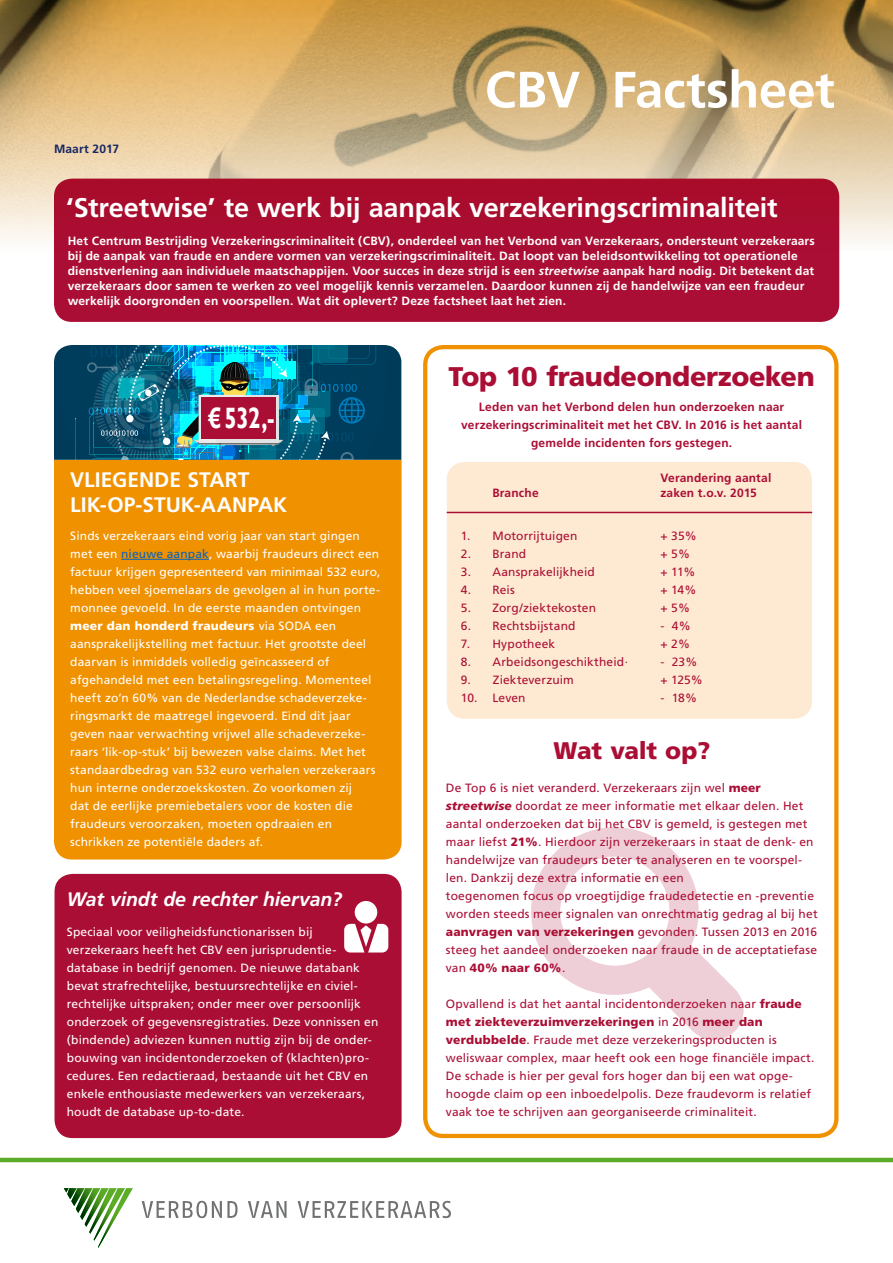
<style>
.page{position:relative;width:893px;height:1263px;background:#fff}
.page>*{position:absolute;margin:0;border:0;box-sizing:border-box;transform-origin:0 0}
.t1{font:700 51px "Frutiger";letter-spacing:-.01em;color:#fff}
.t2{font:700 29.4px "Gill Sans";color:#fff;scale:.76 1}
.t3{font:700 27px "Frutiger";letter-spacing:-.005em;color:#fff}
.t4{font:900 27px "Frutiger";letter-spacing:-.01em;color:#ab0e35}
.t5{font:900 24px "Frutiger";letter-spacing:-.01em;color:#ab0e35}
.t6{font:700 21px/25.5px "Frutiger";letter-spacing:.005em;color:#fff}
.t7{font:italic 700 19.5px "Frutiger";letter-spacing:-.005em;color:#fff}
.t8{font:12px/18px "Frutiger";letter-spacing:.01em;color:#fff}
.t9{font:12px/18px "Frutiger";letter-spacing:.01em;color:#ab0e35}
.t10{font:700 12px/15px "Frutiger";letter-spacing:.015em;color:#fff}
.t11{font:700 12px/18px "Frutiger";letter-spacing:.015em;color:#ab0e35;text-align:center}
.t12{font:700 12px "Frutiger";letter-spacing:.01em;color:#162763}
.s1{font-style:italic}
.s2{color:#0563c1}
.s3{font-weight:900}
.s4{font-weight:900;font-style:italic}
</style>
<div class="page">
<div style="left:54px;top:179px;width:785px;height:143px;background:#ab0e35;border-radius:18px"></div>
<div style="left:54px;top:346px;width:348px;height:513px;background:#f09100;border-radius:18px"></div>
<div style="left:55px;top:874px;width:347px;height:264px;background:#ab0e35;border-radius:18px"></div>
<hr style="left:121px;top:559px;width:88px;height:1px;background:#0563c1">
<hr style="left:0;top:1158px;width:893px;height:4px;background:#5bac26">
<svg style="left:0;top:0;width:893px;height:252px"></svg>
<svg style="left:64px;top:1188px;width:69px;height:60px"></svg>
<svg style="left:142px;top:1201px;width:96px;height:17px"></svg>
<svg style="left:248px;top:1201px;width:39px;height:17px"></svg>
<svg style="left:298px;top:1201px;width:153px;height:17px"></svg>
<svg style="left:531px;top:827px;width:213px;height:213px"></svg>
<svg style="left:54px;top:345px;width:348px;height:115px;background:#116987"></svg>
<div style="left:423px;top:345px;width:415px;height:793px;border:4px solid #f09100;border-radius:18px"></div>
<div style="left:447px;top:462px;width:365px;height:257px;background:#feead2;border-radius:18px"></div>
<hr style="left:447px;top:512px;width:365px;height:1px;background:#ab0e35">
<div style="left:201px;top:397px;width:75px;height:42px;background:#ab0e35"></div>
<div style="left:355px;top:901px;width:22px;height:22px;background:#fff;border-radius:50%"></div>
<svg style="left:344px;top:924px;width:44px;height:28px"></svg>
<p class="t12" style="left:54px;top:141px;width:67px">Maart 2017</p>
<h1 class="t1" style="left:485px;top:60px;width:352px">CBV Factsheet</h1>
<h3 class="t3" style="left:66px;top:191px;width:713px">‘Streetwise’ te werk bij aanpak verzekeringscriminaliteit</h3>
<p class="t10" style="left:68px;top:234px;width:749px">Het Centrum Bestrijding Verzekeringscriminaliteit (CBV), onderdeel van het Verbond van Verzekeraars, ondersteunt verzekeraars bij de aanpak van fraude en andere vormen van verzekeringscriminaliteit. Dat loopt van beleidsontwikkeling tot operationele dienstverlening aan individuele maatschappijen. Voor succes in deze strijd is een <span class="s1">streetwise</span> aanpak hard nodig. Dit betekent dat verzekeraars door samen te werken zo veel mogelijk kennis verzamelen. Daardoor kunnen zij de handelwijze van een fraudeur werkelijk doorgronden en voorspellen. Wat dit oplevert? Deze factsheet laat het zien.</p>
<h2 class="t2" style="left:208px;top:400px;width:89px">€ 532,-</h2>
<h3 class="t6" style="left:70px;top:467px;width:218px">VLIEGENDE START<br>LIK-OP-STUK-AANPAK</h3>
<p class="t8" style="left:70px;top:527px;width:312px">Sinds verzekeraars eind vorig jaar van start gingen met een <span class="s2">nieuwe aanpak</span>, waarbij fraudeurs direct een factuur krijgen gepresenteerd van minimaal 532 euro, hebben veel sjoemelaars de gevolgen al in hun porte&shy;monnee gevoeld. In de eerste maanden ontvingen <span class="s3">meer dan honderd fraudeurs</span> via SODA een aansprakelijkstelling met factuur. Het grootste deel daarvan is inmiddels volledig geïncasseerd of afgehandeld met een betalingsregeling. Momenteel heeft zo’n 60% van de Nederlandse schadeverzeke&shy;ringsmarkt de maatregel ingevoerd. Eind dit jaar geven naar verwachting vrijwel alle schadeverzeke&shy;raars ‘lik-op-stuk’ bij bewezen valse claims. Met het standaardbedrag van 532 euro verhalen verzekeraars hun interne onderzoekskosten. Zo voorkomen zij<br>dat de eerlijke premiebetalers voor de kosten die fraudeurs veroorzaken, moeten opdraaien en schrikken ze potentiële daders af.</p>
<h3 class="t7" style="left:67px;top:888px;width:277px">Wat vindt de rechter hiervan?</h3>
<p class="t8" style="left:67px;top:923px;width:313px">Speciaal voor veiligheidsfunctionarissen bij verzekeraars heeft het CBV een jurisprudentie&shy;database in bedrijf genomen. De nieuwe databank bevat strafrechtelijke, bestuursrechtelijke en civiel&shy;rechtelijke uitspraken; onder meer over persoonlijk onderzoek of gegevensregistraties. Deze vonnissen en (bindende) adviezen kunnen nuttig zijn bij de onder&shy;bouwing van incidentonderzoeken of (klachten)pro&shy;cedures. Een redactieraad, bestaande uit het CBV en enkele enthousiaste medewerkers van verzekeraars, houdt de database up-to-date.</p>
<h3 class="t4" style="left:448px;top:360px;width:368px">Top 10 fraudeonderzoeken</h3>
<p class="t11" style="left:461px;top:398px;width:342px">Leden van het Verbond delen hun onderzoeken naar verzekeringscriminaliteit met het CBV. In 2016 is het aantal gemelde incidenten fors gestegen.</p>
<p class="t11" style="left:660px;top:468px;width:112px">Verandering aantal</p>
<p class="t11" style="left:492px;top:483px;width:48px">Branche</p>
<p class="t11" style="left:660px;top:483px;width:98px">zaken t.o.v. 2015</p>
<p class="t9" style="left:461px;top:527px;width:118px">1. Motorrijtuigen</p>
<p class="t9" style="left:660px;top:527px;width:38px">+ 35%</p>
<p class="t9" style="left:461px;top:545px;width:67px">2. Brand</p>
<p class="t9" style="left:660px;top:545px;width:31px">+ 5%</p>
<p class="t9" style="left:461px;top:563px;width:135px">3. Aansprakelijkheid</p>
<p class="t9" style="left:660px;top:563px;width:37px">+ 11%</p>
<p class="t9" style="left:461px;top:581px;width:55px">4. Reis</p>
<p class="t9" style="left:660px;top:581px;width:38px">+ 14%</p>
<p class="t9" style="left:461px;top:599px;width:137px">5. Zorg/ziektekosten</p>
<p class="t9" style="left:660px;top:599px;width:31px">+ 5%</p>
<p class="t9" style="left:461px;top:617px;width:116px">6. Rechtsbijstand</p>
<p class="t9" style="left:660px;top:617px;width:32px">- 4%</p>
<p class="t9" style="left:461px;top:635px;width:96px">7. Hypotheek</p>
<p class="t9" style="left:660px;top:635px;width:31px">+ 2%</p>
<p class="t9" style="left:461px;top:653px;width:169px">8. Arbeidsongeschiktheid·</p>
<p class="t9" style="left:660px;top:653px;width:39px">- 23%</p>
<p class="t9" style="left:461px;top:671px;width:114px">9. Ziekteverzuim</p>
<p class="t9" style="left:660px;top:671px;width:44px">+ 125%</p>
<p class="t9" style="left:461px;top:689px;width:66px">10. Leven</p>
<p class="t9" style="left:660px;top:689px;width:38px">- 18%</p>
<h3 class="t5" style="left:554px;top:736px;width:158px">Wat valt op?</h3>
<p class="t9" style="left:446px;top:779px;width:373px">De Top 6 is niet veranderd. Verzekeraars zijn wel <span class="s3">meer </span><span class="s4">streetwise</span> doordat ze meer informatie met elkaar delen. Het aantal onderzoeken dat bij het CBV is gemeld, is gestegen met maar liefst <span class="s3">21%</span>. Hierdoor zijn verzekeraars in staat de denk- en handelwijze van fraudeurs beter te analyseren en te voorspel&shy;len. Dankzij deze extra informatie en een<br>toegenomen focus op vroegtijdige fraudedetectie en -preventie worden steeds meer signalen van onrechtmatig gedrag al bij het <span class="s3">aanvragen van verzekeringen</span> gevonden. Tussen 2013 en 2016 steeg het aandeel onderzoeken naar fraude in de acceptatiefase van <span class="s3">40% naar 60%</span>.</p>
<p class="t9" style="left:446px;top:995px;width:370px">Opvallend is dat het aantal incidentonderzoeken naar <span class="s3">fraude met ziekteverzuimverzekeringen</span> in 2016 <span class="s3">meer dan verdubbelde</span>. Fraude met deze verzekeringsproducten is weliswaar complex, maar heeft ook een hoge financiële impact.<br>De schade is hier per geval fors hoger dan bij een wat opge&shy;hoogde claim op een inboedelpolis. Deze fraudevorm is relatief vaak toe te schrijven aan georganiseerde criminaliteit.</p>
</div>
